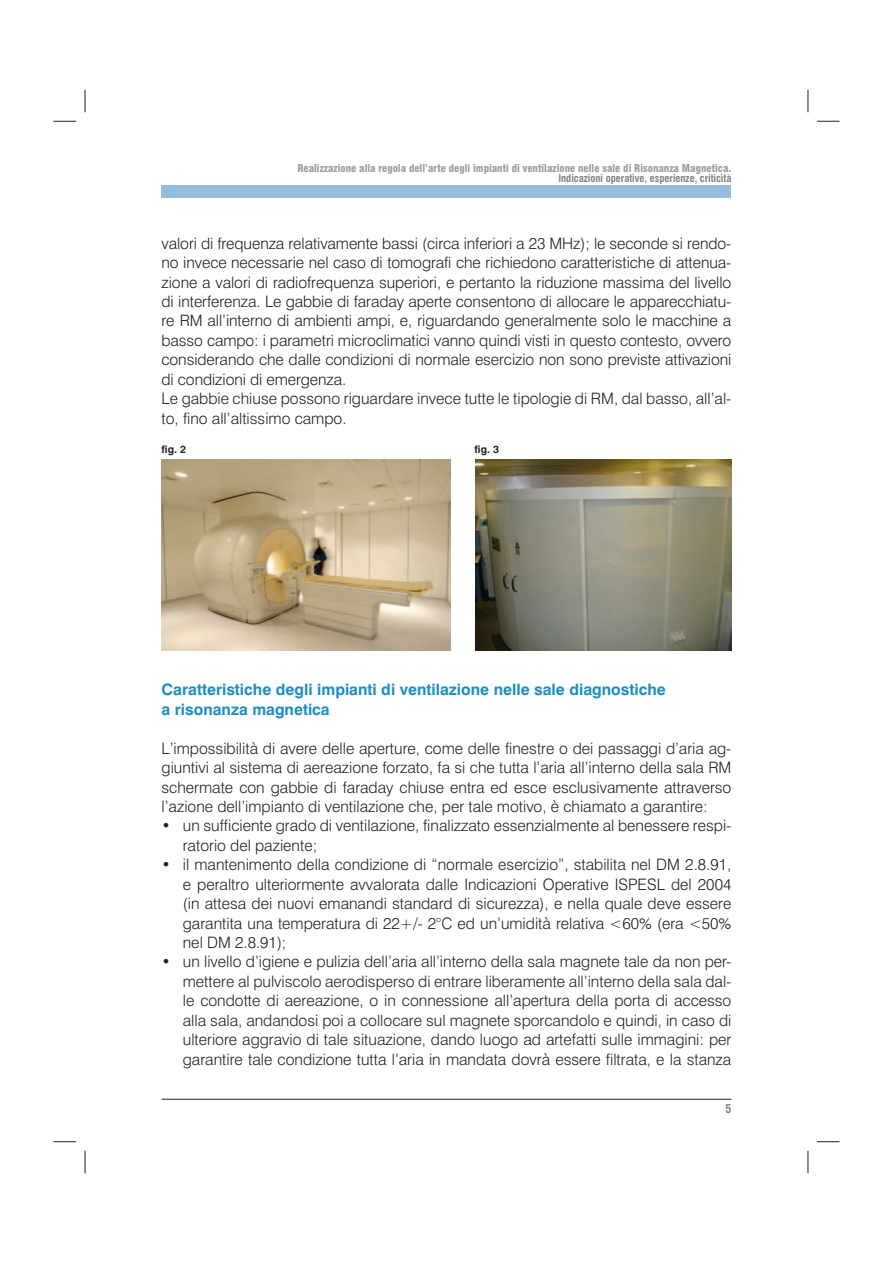
<style>
.page{position:relative;width:893px;height:1263px;background:#fff}
.page>*{position:absolute;margin:0;border:0;box-sizing:border-box;transform-origin:0 0}
.t1{font:300 15.75px/19.4px "Swiss 721 BT";letter-spacing:-.005em;color:#231f20;text-align:justify}
.t2{font:700 15.75px/19.4px "Swiss 721 BT";color:#1e8ec3}
.t3{font:700 condensed 12px "Swiss 721 BT";color:#808285}
.t4{font:900 condensed 10.5px "Swiss 721 BT";color:#9d9fa2}
.t5{font:700 condensed 10.5px "Swiss 721 BT";color:#808285}
.t6{font:700 10.5px "Swiss 721 BT";color:#231f20}
</style>
<div class="page">
<div style="left:162px;top:185px;width:569px;height:13px;background:#95bcdc"></div>
<hr style="left:162px;top:1099px;width:569px;height:1px;background:#231f20">
<img style="left:475px;top:459px;width:256px;height:191px">
<img style="left:162px;top:459px;width:288px;height:191px">
<svg style="left:53px;top:121px;width:23px;height:1px"></svg>
<svg style="left:817px;top:121px;width:22px;height:1px"></svg>
<svg style="left:53px;top:1141px;width:23px;height:1px"></svg>
<svg style="left:817px;top:1141px;width:22px;height:1px"></svg>
<svg style="left:85px;top:90px;width:1px;height:22px"></svg>
<svg style="left:85px;top:1151px;width:1px;height:22px"></svg>
<svg style="left:808px;top:90px;width:1px;height:22px"></svg>
<svg style="left:808px;top:1151px;width:1px;height:22px"></svg>
<p class="t4" style="left:297px;top:164px;width:436px">Realizzazione alla regola dell’arte degli impianti di ventilazione nelle sale di Risonanza Magnetica.</p>
<p class="t5" style="left:558px;top:174px;width:174px">Indicazioni operative, esperienze, criticità</p>
<p class="t1" style="left:162px;top:235px;width:571px;text-align:left">valori di frequenza relativamente bassi (circa inferiori a 23 MHz); le seconde si rendo&shy;no invece necessarie nel caso di tomografi che richiedono caratteristiche di attenua&shy;zione a valori di radiofrequenza superiori, e pertanto la riduzione massima del livello di interferenza. Le gabbie di faraday aperte consentono di allocare le apparecchiatu&shy;re RM all’interno di ambienti ampi, e, riguardando generalmente solo le macchine a basso campo: i parametri microclimatici vanno quindi visti in questo contesto, ovvero considerando che dalle condizioni di normale esercizio non sono previste attivazioni di condizioni di emergenza.<br>Le gabbie chiuse possono riguardare invece tutte le tipologie di RM, dal basso, all’al&shy;to, fino all’altissimo campo.</p>
<p class="t6" style="left:162px;top:445px;width:26px">fig. 2</p>
<p class="t6" style="left:474px;top:445px;width:26px">fig. 3</p>
<p class="t2" style="left:162px;top:682px;width:506px">Caratteristiche degli impianti di ventilazione nelle sale diagnostiche a risonanza magnetica</p>
<p class="t1" style="left:162px;top:740px;width:571px">L’impossibilità di avere delle aperture, come delle finestre o dei passaggi d’aria ag&shy;giuntivi al sistema di aereazione forzato, fa si che tutta l’aria all’interno della sala RM schermate con gabbie di faraday chiuse entra ed esce esclusivamente attraverso l’azione dell’impianto di ventilazione che, per tale motivo, è chiamato a garantire:</p>
<p class="t1" style="left:183px;top:818px;width:550px;text-indent:-21px">• un sufficiente grado di ventilazione, finalizzato essenzialmente al benessere respi&shy;ratorio del paziente;</p>
<p class="t1" style="left:183px;top:856px;width:550px;text-indent:-21px">• il mantenimento della condizione di “normale esercizio”, stabilita nel DM 2.8.91, e peraltro ulteriormente avvalorata dalle Indicazioni Operative ISPESL del 2004 (in attesa dei nuovi emanandi standard di sicurezza), e nella quale deve essere garantita una temperatura di 22+/- 2°C ed un’umidità relativa &lt;60% (era &lt;50% nel DM 2.8.91);</p>
<p class="t1" style="left:183px;top:954px;width:550px;text-indent:-21px">• un livello d’igiene e pulizia dell’aria all’interno della sala magnete tale da non per&shy;mettere al pulviscolo aerodisperso di entrare liberamente all’interno della sala dal&shy;le condotte di aereazione, o in connessione all’apertura della porta di accesso alla sala, andandosi poi a collocare sul magnete sporcandolo e quindi, in caso di ulteriore aggravio di tale situazione, dando luogo ad artefatti sulle immagini: per garantire tale condizione tutta l’aria in mandata dovrà essere filtrata, e la stanza</p>
<p class="t3" style="left:725px;top:1104px;width:7px">5</p>
</div>
